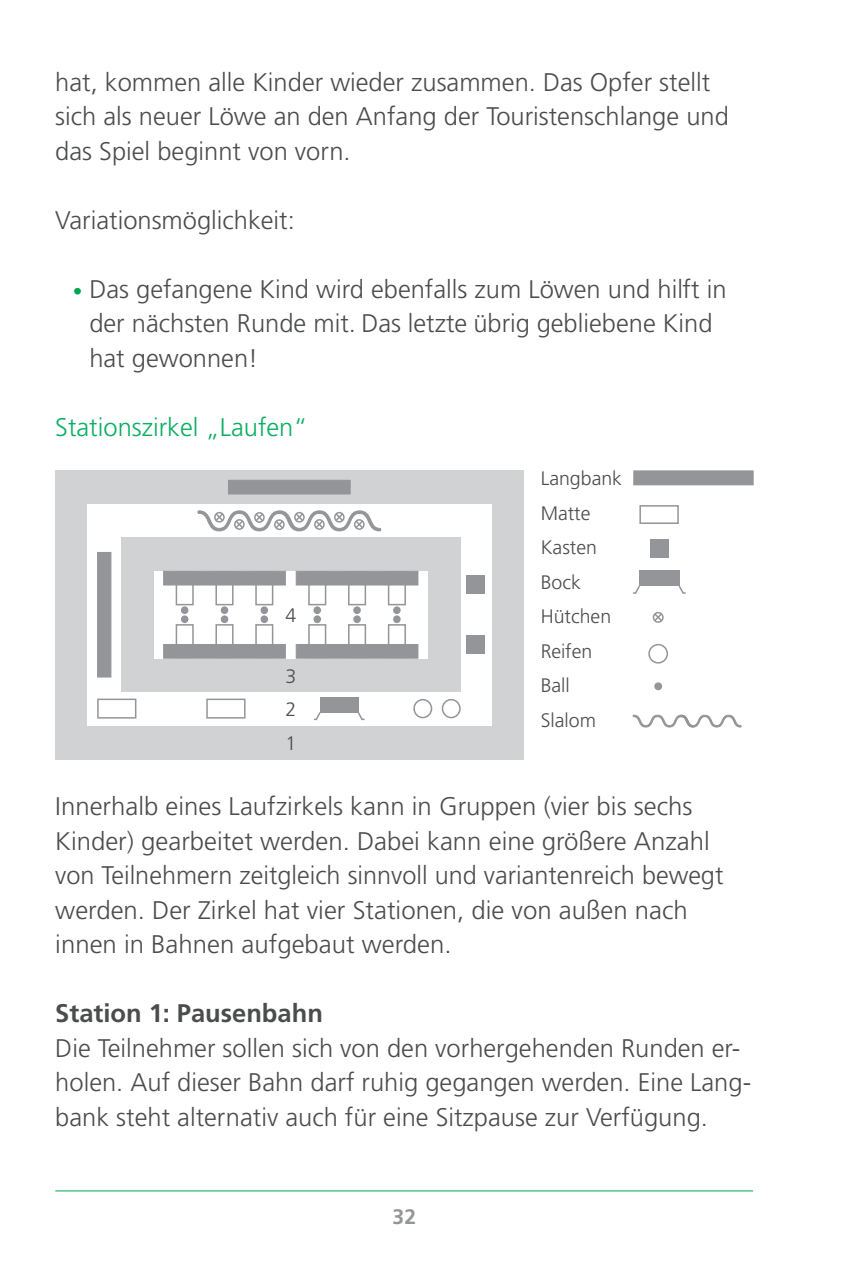
<style>
.page{position:relative;width:851px;height:1276px;background:#fff}
.page>*{position:absolute;margin:0;border:0;box-sizing:border-box;transform-origin:0 0}
.t1{font:300 25.5px/34.5px "Frutiger LT Pro";color:#4b4c4d}
.t2{font:300 25.5px "Frutiger LT Pro";color:#0bae62}
.t3{font:700 25.5px "Frutiger LT Pro";color:#4b4c4d}
.t4{font:700 21px "Frutiger LT Pro";color:#939598}
.t5{font:300 19.5px/34.5px "Frutiger LT Pro";color:#4b4c4d}
.s1{font-weight:900;font-size:36px;color:#00a54f}
</style>
<div class="page">
<hr style="left:55px;top:1190px;width:698px;height:1px;background:#00a54f">
<div style="left:55px;top:470px;width:468px;height:289px;background:#d1d2d4"></div>
<div style="left:87px;top:504px;width:404px;height:221px;background:#fff"></div>
<div style="left:121px;top:537px;width:339px;height:155px;background:#d1d2d4"></div>
<div style="left:154px;top:571px;width:273px;height:87px;background:#fff"></div>
<div style="left:319px;top:697px;width:39px;height:15px;background:#939598"></div>
<svg style="left:313px;top:710px;width:9px;height:11px"></svg>
<svg style="left:356px;top:710px;width:9px;height:11px"></svg>
<div style="left:467px;top:576px;width:18px;height:18px;background:#939598"></div>
<div style="left:467px;top:635px;width:18px;height:19px;background:#939598"></div>
<div style="left:413px;top:699px;width:19px;height:19px;border:2px solid #939598;border-radius:50%"></div>
<div style="left:441px;top:699px;width:19px;height:19px;border:2px solid #939598;border-radius:50%"></div>
<div style="left:97px;top:552px;width:14px;height:125px;background:#939598"></div>
<div style="left:228px;top:480px;width:122px;height:14px;background:#939598"></div>
<svg style="left:197px;top:510px;width:184px;height:21px"></svg>
<div style="left:639px;top:505px;width:39px;height:19px;border:2px solid #939598"></div>
<div style="left:639px;top:570px;width:40px;height:16px;background:#939598"></div>
<svg style="left:633px;top:586px;width:7px;height:8px"></svg>
<svg style="left:678px;top:584px;width:8px;height:10px"></svg>
<div style="left:650px;top:539px;width:18px;height:18px;background:#939598"></div>
<div style="left:648px;top:644px;width:20px;height:19px;border:2px solid #939598;border-radius:50%"></div>
<div style="left:633px;top:470px;width:120px;height:15px;background:#939598;border:1px solid #939598"></div>
<div style="left:654px;top:682px;width:8px;height:8px;background:#939598;border-radius:50%"></div>
<svg style="left:652px;top:612px;width:11px;height:11px"></svg>
<svg style="left:632px;top:715px;width:109px;height:12px"></svg>
<div style="left:97px;top:698px;width:39px;height:20px;border:2px solid #939598"></div>
<div style="left:206px;top:698px;width:39px;height:20px;border:2px solid #939598"></div>
<div style="left:163px;top:644px;width:123px;height:14px;background:#939598"></div>
<div style="left:163px;top:571px;width:123px;height:14px;background:#939598"></div>
<div style="left:176px;top:571px;width:18px;height:34px;border:2px solid #939598"></div>
<div style="left:176px;top:624px;width:18px;height:34px;border:2px solid #939598"></div>
<div style="left:181px;top:606px;width:7px;height:8px;background:#939598;border-radius:50%"></div>
<div style="left:181px;top:615px;width:7px;height:8px;background:#939598;border-radius:50%"></div>
<div style="left:255px;top:571px;width:18px;height:34px;border:2px solid #939598"></div>
<div style="left:255px;top:624px;width:18px;height:34px;border:2px solid #939598"></div>
<div style="left:260px;top:606px;width:8px;height:8px;background:#939598;border-radius:50%"></div>
<div style="left:260px;top:615px;width:8px;height:8px;background:#939598;border-radius:50%"></div>
<div style="left:215px;top:571px;width:18px;height:34px;border:2px solid #939598"></div>
<div style="left:215px;top:624px;width:18px;height:34px;border:2px solid #939598"></div>
<div style="left:221px;top:606px;width:7px;height:8px;background:#939598;border-radius:50%"></div>
<div style="left:221px;top:615px;width:7px;height:8px;background:#939598;border-radius:50%"></div>
<div style="left:296px;top:644px;width:122px;height:14px;background:#939598"></div>
<div style="left:296px;top:571px;width:122px;height:14px;background:#939598"></div>
<div style="left:308px;top:571px;width:18px;height:34px;border:2px solid #939598"></div>
<div style="left:308px;top:624px;width:18px;height:34px;border:2px solid #939598"></div>
<div style="left:313px;top:606px;width:8px;height:8px;background:#939598;border-radius:50%"></div>
<div style="left:313px;top:615px;width:8px;height:8px;background:#939598;border-radius:50%"></div>
<div style="left:388px;top:571px;width:18px;height:34px;border:2px solid #939598"></div>
<div style="left:388px;top:624px;width:18px;height:34px;border:2px solid #939598"></div>
<div style="left:393px;top:606px;width:7px;height:8px;background:#939598;border-radius:50%"></div>
<div style="left:393px;top:615px;width:7px;height:8px;background:#939598;border-radius:50%"></div>
<div style="left:348px;top:571px;width:18px;height:34px;border:2px solid #939598"></div>
<div style="left:348px;top:624px;width:18px;height:34px;border:2px solid #939598"></div>
<div style="left:353px;top:606px;width:8px;height:8px;background:#939598;border-radius:50%"></div>
<div style="left:353px;top:615px;width:8px;height:8px;background:#939598;border-radius:50%"></div>
<p class="t1" style="left:55px;top:65px;width:675px">hat, kommen alle Kinder wieder zusammen. Das Opfer stellt sich als neuer Löwe an den Anfang der Touristenschlange und das Spiel beginnt von vorn.</p>
<p class="t1" style="left:55px;top:203px;width:241px">Variationsmöglichkeit:</p>
<p class="t1" style="left:89px;top:272px;width:638px;text-indent:-17px"><span class="s1">·</span> Das gefangene Kind wird ebenfalls zum Löwen und hilft in der nächsten Runde mit. Das letzte übrig gebliebene Kind hat gewonnen!</p>
<p class="t2" style="left:55px;top:412px;width:254px">Stationszirkel „Laufen“</p>
<p class="t5" style="left:285px;top:598px;width:12px">4</p>
<p class="t5" style="left:285px;top:659px;width:12px;line-height:33.3px">3<br>2</p>
<p class="t5" style="left:285px;top:726px;width:12px">1</p>
<p class="t5" style="left:540px;top:461px;width:83px">Langbank<br>Matte<br>Kasten<br>Bock<br>Hütchen<br>Reifen<br>Ball<br>Slalom</p>
<p class="t1" style="left:55px;top:789px;width:669px">Innerhalb eines Laufzirkels kann in Gruppen (vier bis sechs Kinder) gearbeitet werden. Dabei kann eine größere Anzahl von Teilnehmern zeitgleich sinnvoll und variantenreich bewegt werden. Der Zirkel hat vier Stationen, die von außen nach innen in Bahnen aufgebaut werden.</p>
<p class="t3" style="left:55px;top:998px;width:269px">Station 1: Pausenbahn</p>
<p class="t1" style="left:55px;top:1031px;width:697px">Die Teilnehmer sollen sich von den vorhergehenden Runden er&shy;holen. Auf dieser Bahn darf ruhig gegangen werden. Eine Lang&shy;bank steht alternativ auch für eine Sitzpause zur Verfügung.</p>
<p class="t4" style="left:392px;top:1204px;width:25px">32</p>
</div>
